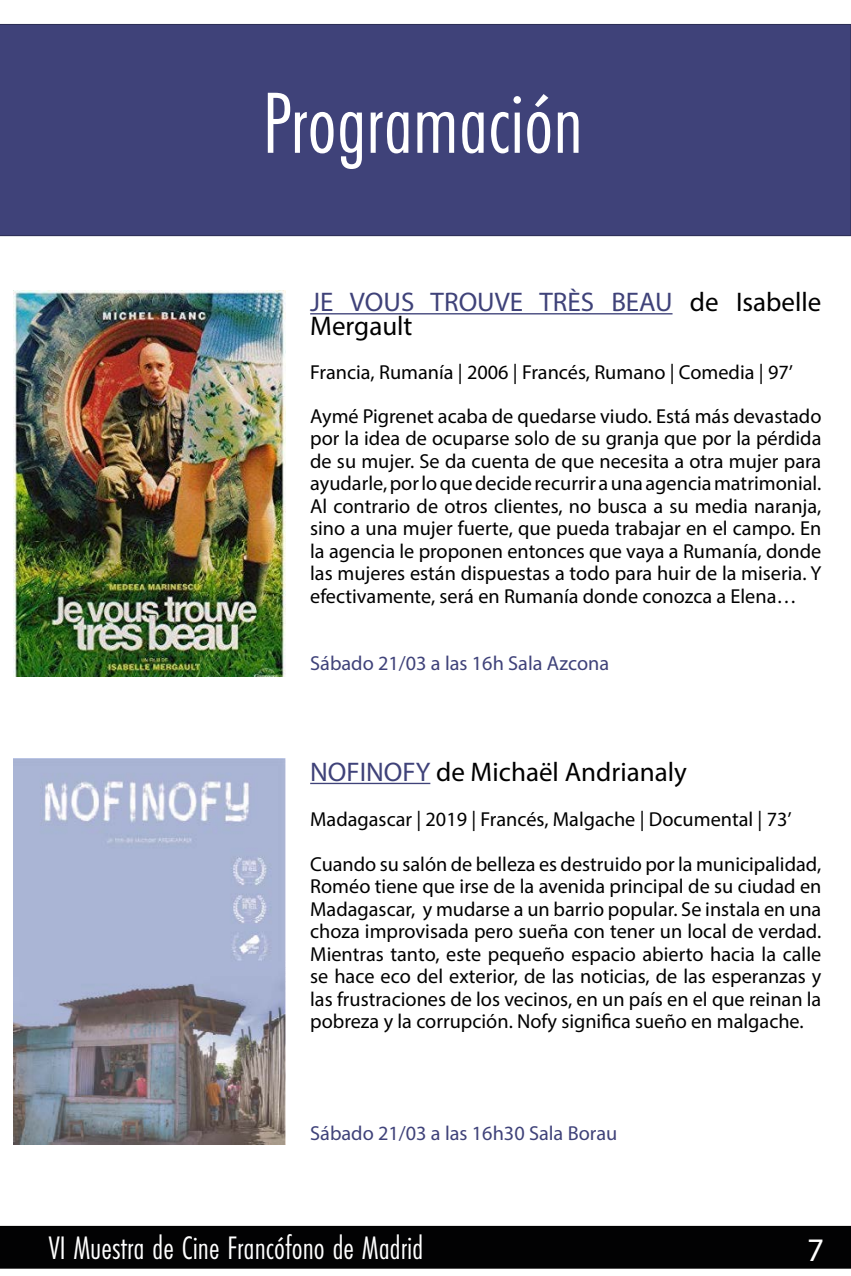
<style>
.page{position:relative;width:851px;height:1276px;background:#fff}
.page>*{position:absolute;margin:0;border:0;box-sizing:border-box;transform-origin:0 0}
.t1{font:90px "Futura PT Cond";color:#fff}
.t2{font:33.75px "Futura PT Cond";color:#fff}
.t3{font:33px "Myriad Pro";color:#fff}
.t4{font:27px/24px "Myriad Pro";color:#3f4279}
.t5{font:27px "Myriad Pro";color:#000}
.t6{font:20.25px/22.5px "Myriad Pro";color:#000;text-align:justify}
.t7{font:20.25px "Myriad Pro";color:#3f4279}
.s1{color:#000}
.s2{color:#3f4279}
</style>
<div class="page">
<div style="left:0;top:24px;width:850px;height:212px;background:#3f4279"></div>
<div style="left:0;top:1226px;width:850px;height:42px;background:#020203"></div>
<hr style="left:310px;top:313px;width:362px;height:1px;background:#3f4279">
<hr style="left:310px;top:783px;width:120px;height:1px;background:#3f4279">
<img style="left:14px;top:291px;width:271px;height:385px">
<img style="left:14px;top:758px;width:271px;height:386px">
<h1 class="t1" style="left:263px;top:71px;width:321px">Programación</h1>
<h3 class="t4" style="left:310px;top:290px;width:512px">JE VOUS TROUVE TRÈS BEAU <span class="s1">de Isabelle<br>Mergault</span></h3>
<p class="t6" style="left:310px;top:349px;width:512px;line-height:44.2px">Francia, Rumanía | 2006 | Francés, Rumano | Comedia | 97’<br>Aymé Pigrenet acaba de quedarse viudo. Está más devastado</p>
<p class="t6" style="left:310px;top:427px;width:512px">por la idea de ocuparse solo de su granja que por la pérdida de su mujer. Se da cuenta de que necesita a otra mujer para ayudarle, por lo que decide recurrir a una agencia matrimonial.<br>Al contrario de otros clientes, no busca a su media naranja, sino a una mujer fuerte, que pueda trabajar en el campo. En la agencia le proponen entonces que vaya a Rumanía, donde las mujeres están dispuestas a todo para huir de la miseria. Y efectivamente, será en Rumanía donde conozca a Elena…</p>
<p class="t7" style="left:310px;top:650px;width:300px">Sábado 21/03 a las 16h Sala Azcona</p>
<h3 class="t5" style="left:310px;top:755px;width:378px"><span class="s2">NOFINOFY</span> de Michaël Andrianaly</h3>
<p class="t6" style="left:310px;top:807px;width:483px">Madagascar | 2019 | Francés, Malgache | Documental | 73’</p>
<p class="t6" style="left:310px;top:852px;width:512px">Cuando su salón de belleza es destruido por la municipalidad, Roméo tiene que irse de la avenida principal de su ciudad en Madagascar, y mudarse a un barrio popular. Se instala en una choza improvisada pero sueña con tener un local de verdad.<br>Mientras tanto, este pequeño espacio abierto hacia la calle se hace eco del exterior, de las noticias, de las esperanzas y las frustraciones de los vecinos, en un país en el que reinan la pobreza y la corrupción. Nofy significa sueño en malgache.</p>
<p class="t7" style="left:310px;top:1120px;width:308px">Sábado 21/03 a las 16h30 Sala Borau</p>
<h2 class="t2" style="left:49px;top:1228px;width:376px">VI Muestra de Cine Francófono de Madrid</h2>
<h3 class="t3" style="left:806px;top:1229px;width:18px">7</h3>
</div>
